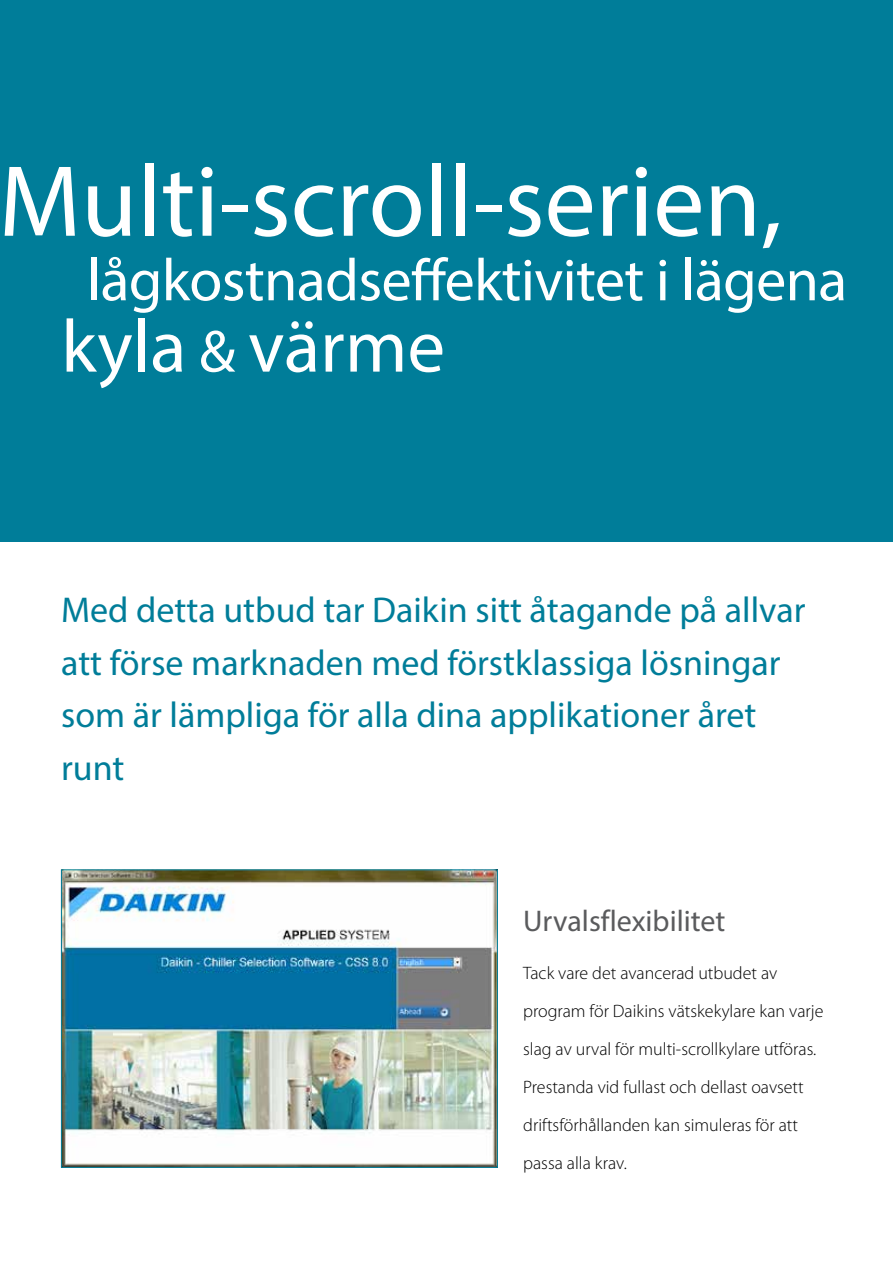
<style>
.page{position:relative;width:893px;height:1263px;background:#fff}
.page>*{position:absolute;margin:0;border:0;box-sizing:border-box;transform-origin:0 0}
.t1{font:102px "Myriad Pro";color:#fff}
.t2{font:75px "Myriad Pro";color:#fff}
.t3{font:60px "Myriad Pro";letter-spacing:-.01em;color:#fff}
.t4{font:36px/52.5px "Myriad Pro";color:#007d99}
.t5{font:30px "Myriad Pro";color:#5a5b5d}
.t6{font:300 18px/38.1px "Myriad Pro";color:#000}
.s1{font-size:60px}
</style>
<div class="page">
<div style="left:0;top:0;width:893px;height:541px;background:#007d99"></div>
<img style="left:63px;top:871px;width:433px;height:295px">
<div style="left:61px;top:869px;width:437px;height:299px;border:1px solid #007d99"></div>
<h1 class="t1" style="left:-1px;top:139px;width:785px">Multi-scroll-serien,</h1>
<h3 class="t3" style="left:87px;top:243px;width:762px">lågkostnadseffektivitet i lägena</h3>
<h2 class="t2" style="left:61px;top:300px;width:385px">kyla <span class="s1">&amp;</span> värme</h2>
<h3 class="t4" style="left:61px;top:583px;width:746px">Med detta utbud tar Daikin sitt åtagande på allvar att förse marknaden med förstklassiga lösningar som är lämpliga för alla dina applikationer året runt</h3>
<h3 class="t5" style="left:523px;top:902px;width:204px">Urvalsflexibilitet</h3>
<p class="t6" style="left:523px;top:954px;width:302px">Tack vare det avancerad utbudet av program för Daikins vätskekylare kan varje slag av urval för multi-scrollkylare utföras.<br>Prestanda vid fullast och dellast oavsett driftsförhållanden kan simuleras för att passa alla krav.</p>
</div>
